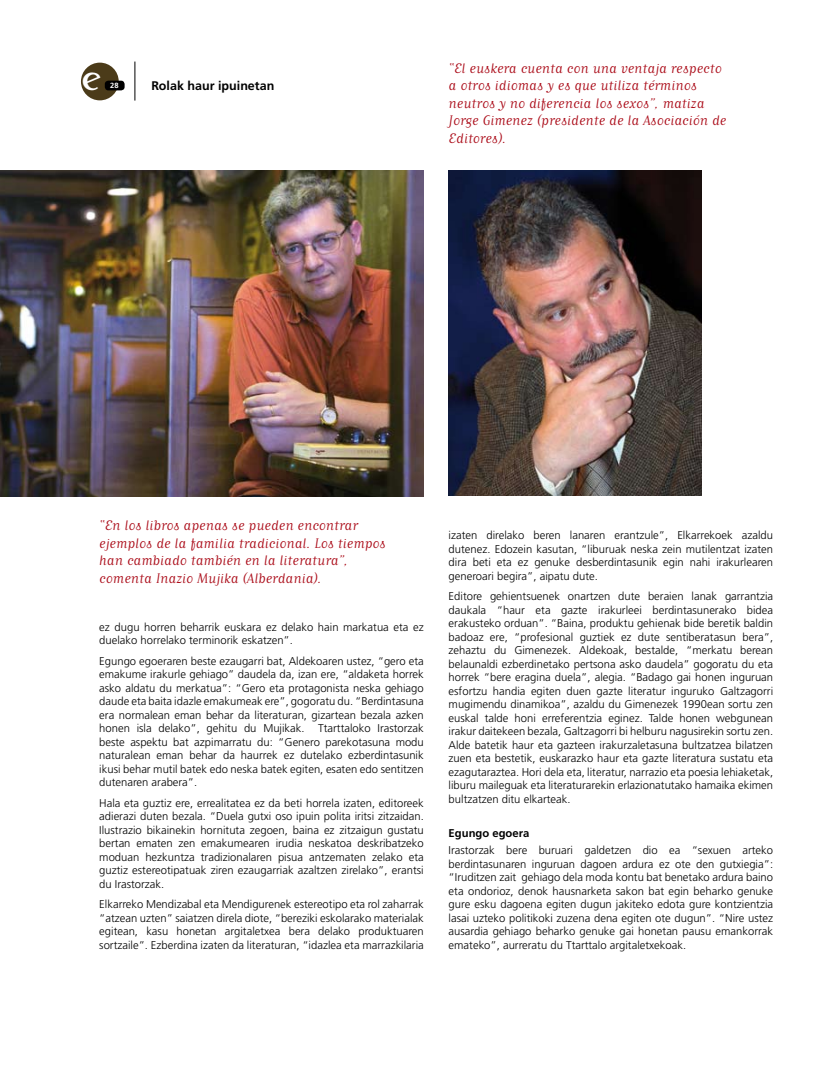
<style>
.page{position:relative;width:837px;height:1085px;background:#fff}
.page>*{position:absolute;margin:0;border:0;box-sizing:border-box;transform-origin:0 0}
.t1{font:30.62px "Buttplug Taft";color:#fff}
.t2{font:16.25px/17.5px "Matrix Script";color:#ab0c19}
.t3{font:700 12.5px "Frutiger";color:#000}
.t4{font:300 11.25px/13.5px "Frutiger";color:#000;text-align:justify}
.t5{font:700 7.5px "Frutiger";color:#fff}
.s1{font-weight:700}
</style>
<div class="page">
<div style="left:81px;top:63px;width:38px;height:37px;background:#4b3b19;border-radius:50%"></div>
<div style="left:105px;top:81px;width:19px;height:9px;background:#000;border-radius:4px"></div>
<hr style="left:135px;top:62px;width:1px;height:39px;background:#000">
<img style="left:0;top:170px;width:423px;height:326px">
<img style="left:448px;top:170px;width:253px;height:325px">
<p class="t1" style="left:82px;top:61px;width:20px">e</p>
<p class="t5" style="left:110px;top:81px;width:9px">28</p>
<p class="t3" style="left:151px;top:78px;width:124px">Rolak haur ipuinetan</p>
<p class="t2" style="left:448px;top:59px;width:279px">“El euskera cuenta con una ventaja respecto a otros idiomas y es que utiliza términos neutros y no diferencia los sexos”, matiza Jorge Gimenez (presidente de la Asociación de Editores).</p>
<p class="t2" style="left:99px;top:516px;width:288px">“En los libros apenas se pueden encontrar ejemplos de la familia tradicional. Los tiempos han cambiado también en la literatura”, comenta Inazio Mujika (Alberdania).</p>
<p class="t4" style="left:99px;top:619px;width:326px">ez dugu horren beharrik euskara ez delako hain markatua eta ez duelako horrelako terminorik eskatzen”.</p>
<p class="t4" style="left:99px;top:654px;width:326px">Egungo egoeraren beste ezaugarri bat, Aldekoaren ustez, “gero eta emakume irakurle gehiago” daudela da, izan ere, “aldaketa horrek asko aldatu du merkatua”: “Gero eta protagonista neska gehiago daude eta baita idazle emakumeak ere”, gogoratu du. “Berdintasuna era normalean eman behar da literaturan, gizartean bezala azken honen isla delako”, gehitu du Mujikak. Ttarttaloko Irastorzak beste aspektu bat azpimarratu du: “Genero parekotasuna modu naturalean eman behar da haurrek ez dutelako ezberdintasunik ikusi behar mutil batek edo neska batek egiten, esaten edo sentitzen dutenaren arabera”.</p>
<p class="t4" style="left:99px;top:796px;width:326px">Hala eta guztiz ere, errealitatea ez da beti horrela izaten, editoreek adierazi duten bezala. “Duela gutxi oso ipuin polita iritsi zitzaidan.<br>Ilustrazio bikainekin hornituta zegoen, baina ez zitzaigun gustatu bertan ematen zen emakumearen irudia neskatoa deskribatzeko moduan hezkuntza tradizionalaren pisua antzematen zelako eta guztiz estereotipatuak ziren ezaugarriak azaltzen zirelako”, erantsi du Irastorzak.</p>
<p class="t4" style="left:99px;top:897px;width:326px">Elkarreko Mendizabal eta Mendigurenek estereotipo eta rol zaharrak “atzean uzten” saiatzen direla diote, “bereziki eskolarako materialak egitean, kasu honetan argitaletxea bera delako produktuaren sortzaile”. Ezberdina izaten da literaturan, “idazlea eta marrazkilaria</p>
<p class="t4" style="left:448px;top:528px;width:326px">izaten direlako beren lanaren erantzule”, Elkarrekoek azaldu dutenez. Edozein kasutan, “liburuak neska zein mutilentzat izaten dira beti eta ez genuke desberdintasunik egin nahi irakurlearen generoari begira”, aipatu dute.</p>
<p class="t4" style="left:448px;top:589px;width:326px">Editore gehientsuenek onartzen dute beraien lanak garrantzia daukala “haur eta gazte irakurleei berdintasunerako bidea erakusteko orduan”. “Baina, produktu gehienak bide beretik baldin badoaz ere, “profesional guztiek ez dute sentiberatasun bera”, zehaztu du Gimenezek. Aldekoak, bestalde, “merkatu berean belaunaldi ezberdinetako pertsona asko daudela” gogoratu du eta horrek “bere eragina duela”, alegia. “Badago gai honen inguruan esfortzu handia egiten duen gazte literatur inguruko Galtzagorri mugimendu dinamikoa”, azaldu du Gimenezek 1990ean sortu zen euskal talde honi erreferentzia eginez. Talde honen webgunean irakur daitekeen bezala, Galtzagorri bi helburu nagusirekin sortu zen.<br>Alde batetik haur eta gazteen irakurzaletasuna bultzatzea bilatzen zuen eta bestetik, euskarazko haur eta gazte literatura sustatu eta ezagutaraztea. Hori dela eta, literatur, narrazio eta poesia lehiaketak, liburu maileguak eta literaturarekin erlazionatutako hamaika ekimen bultzatzen ditu elkarteak.</p>
<p class="t4" style="left:448px;top:824px;width:326px;line-height:17px"><span class="s1">Egungo egoera<br></span>Irastorzak bere buruari galdetzen dio ea “sexuen arteko</p>
<p class="t4" style="left:448px;top:856px;width:326px">berdintasunaren inguruan dagoen ardura ez ote den gutxiegia”: “Iruditzen zait gehiago dela moda kontu bat benetako ardura baino eta ondorioz, denok hausnarketa sakon bat egin beharko genuke gure esku dagoena egiten dugun jakiteko edota gure kontzientzia lasai uzteko politikoki zuzena dena egiten ote dugun”. “Nire ustez ausardia gehiago beharko genuke gai honetan pausu emankorrak emateko”, aurreratu du Ttarttalo argitaletxekoak.</p>
</div>
